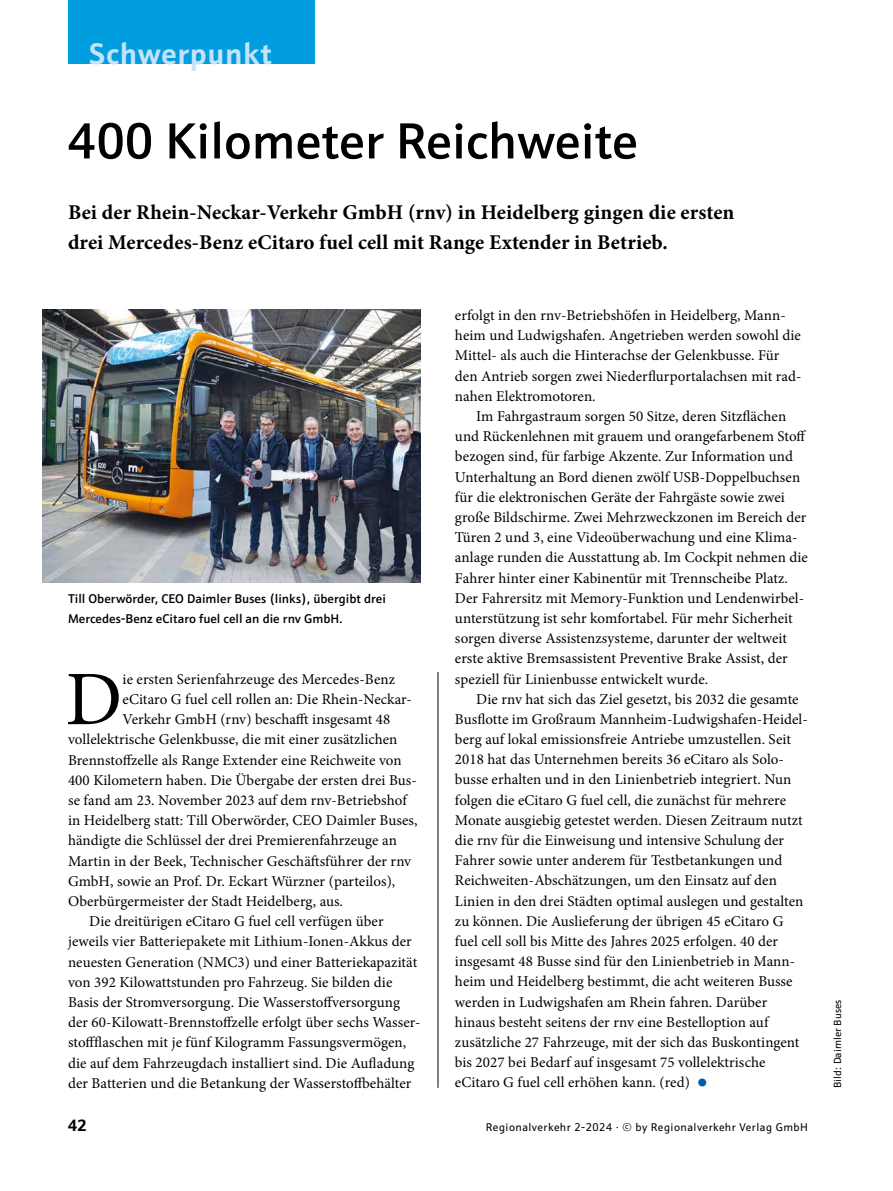
<style>
.page{position:relative;width:893px;height:1191px;background:#fff}
.page>*{position:absolute;margin:0;border:0;box-sizing:border-box;transform-origin:0 0}
.t1{font:77.1px "Minion Pro";color:#000}
.t2{font:500 51px "Schnebel Sans Pro";letter-spacing:-.005em;color:#000}
.t3{font:700 30px "Schnebel Sans Pro";letter-spacing:.02em;color:#c4e2f8}
.t4{font:700 21px/30px "Minion Pro";letter-spacing:.005em;color:#000}
.t5{font:700 16.5px "Schnebel Sans Pro";color:#000}
.t6{font:15px/20.2px "Minion Pro";letter-spacing:.005em;color:#000}
.t7{font:500 12.75px/20.2px "Schnebel Sans Pro";color:#000}
.t8{font:11.25px "Schnebel Sans Pro";letter-spacing:.04em;color:#000}
.t9{font:10.5px "Schnebel Sans Pro";letter-spacing:.005em;color:#000}
.s1{color:#005da9}
</style>
<div class="page">
<hr style="left:438px;top:672px;width:1px;height:415px;background:#000">
<img style="left:43px;top:309px;width:378px;height:274px">
<div style="left:68px;top:0;width:247px;height:64px;background:#009ddf"></div>
<h3 class="t3" style="left:89px;top:34px;width:184px">Schwerpunkt</h3>
<h2 class="t2" style="left:68px;top:108px;width:572px">400 Kilometer Reichweite</h2>
<h3 class="t4" style="left:68px;top:197px;width:668px">Bei der Rhein-Neckar-Verkehr GmbH (rnv) in Heidelberg gingen die ersten drei Mercedes-Benz eCitaro fuel cell mit Range Extender in Betrieb.</h3>
<p class="t7" style="left:68px;top:588px;width:319px">Till Oberwörder, CEO Daimler Buses (links), übergibt drei<br>Mercedes-Benz eCitaro fuel cell an die rnv GmbH.</p>
<h1 class="t1" style="left:65px;top:648px;width:58px">D</h1>
<p class="t6" style="left:123px;top:669px;width:274px">ie ersten Serienfahrzeuge des Mercedes-Benz</p>
<p class="t6" style="left:123px;top:689px;width:291px">eCitaro G fuel cell rollen an: Die Rhein-Neckar-</p>
<p class="t6" style="left:123px;top:709px;width:269px">Verkehr GmbH (rnv) beschafft insgesamt 48</p>
<p class="t6" style="left:68px;top:729px;width:331px">vollelektrische Gelenkbusse, die mit einer zusätzlichen</p>
<p class="t6" style="left:68px;top:749px;width:335px">Brennstoffzelle als Range Extender eine Reichweite von</p>
<p class="t6" style="left:68px;top:770px;width:350px">400 Kilometern haben. Die Übergabe der ersten drei Bus-</p>
<p class="t6" style="left:68px;top:790px;width:340px">se fand am 23. November 2023 auf dem rnv-Betriebshof</p>
<p class="t6" style="left:68px;top:810px;width:351px">in Heidelberg statt: Till Oberwörder, CEO Daimler Buses,</p>
<p class="t6" style="left:68px;top:830px;width:330px">händigte die Schlüssel der drei Premierenfahrzeuge an</p>
<p class="t6" style="left:68px;top:850px;width:345px">Martin in der Beek, Technischer Geschäftsführer der rnv</p>
<p class="t6" style="left:68px;top:871px;width:329px">GmbH, sowie an Prof. Dr. Eckart Würzner (parteilos),</p>
<p class="t6" style="left:68px;top:891px;width:277px">Oberbürgermeister der Stadt Heidelberg, aus.</p>
<p class="t6" style="left:89px;top:911px;width:296px">Die dreitürigen eCitaro G fuel cell verfügen über</p>
<p class="t6" style="left:68px;top:931px;width:345px">jeweils vier Batteriepakete mit Lithium-Ionen-Akkus der</p>
<p class="t6" style="left:68px;top:951px;width:351px">neuesten Generation (NMC3) und einer Batteriekapazität</p>
<p class="t6" style="left:68px;top:972px;width:326px">von 392 Kilowattstunden pro Fahrzeug. Sie bilden die</p>
<p class="t6" style="left:68px;top:992px;width:334px">Basis der Stromversorgung. Die Wasserstoffversorgung</p>
<p class="t6" style="left:68px;top:1012px;width:354px">der 60-Kilowatt-Brennstoffzelle erfolgt über sechs Wasser-</p>
<p class="t6" style="left:68px;top:1032px;width:340px">stoffflaschen mit je fünf Kilogramm Fassungsvermögen,</p>
<p class="t6" style="left:68px;top:1052px;width:348px">die auf dem Fahrzeugdach installiert sind. Die Aufladung</p>
<p class="t6" style="left:68px;top:1072px;width:345px">der Batterien und die Betankung der Wasserstoffbehälter</p>
<p class="t6" style="left:455px;top:305px;width:348px">erfolgt in den rnv-Betriebshöfen in Heidelberg, Mann&shy;heim und Ludwigshafen. Angetrieben werden sowohl die Mittel- als auch die Hinterachse der Gelenkbusse. Für den Antrieb sorgen zwei Niederflurportalachsen mit rad&shy;nahen Elektromotoren.</p>
<p class="t6" style="left:455px;top:406px;width:354px;text-indent:21px">Im Fahrgastraum sorgen 50 Sitze, deren Sitzflächen und Rückenlehnen mit grauem und orangefarbenem Stoff bezogen sind, für farbige Akzente. Zur Information und Unterhaltung an Bord dienen zwölf USB-Doppelbuchsen für die elektronischen Geräte der Fahrgäste sowie zwei große Bildschirme. Zwei Mehrzweckzonen im Bereich der Türen 2 und 3, eine Videoüberwachung und eine Klima&shy;anlage runden die Ausstattung ab. Im Cockpit nehmen die Fahrer hinter einer Kabinentür mit Trennscheibe Platz.<br>Der Fahrersitz mit Memory-Funktion und Lendenwirbel&shy;unterstützung ist sehr komfortabel. Für mehr Sicherheit sorgen diverse Assistenzsysteme, darunter der weltweit erste aktive Bremsassistent Preventive Brake Assist, der speziell für Linienbusse entwickelt wurde.</p>
<p class="t6" style="left:455px;top:689px;width:354px;text-indent:21px">Die rnv hat sich das Ziel gesetzt, bis 2032 die gesamte Busflotte im Großraum Mannheim-Ludwigshafen-Heidel&shy;berg auf lokal emissionsfreie Antriebe umzustellen. Seit 2018 hat das Unternehmen bereits 36 eCitaro als Solo&shy;busse erhalten und in den Linienbetrieb integriert. Nun folgen die eCitaro G fuel cell, die zunächst für mehrere Monate ausgiebig getestet werden. Diesen Zeitraum nutzt die rnv für die Einweisung und intensive Schulung der Fahrer sowie unter anderem für Testbetankungen und Reichweiten-Abschätzungen, um den Einsatz auf den Linien in den drei Städten optimal auslegen und gestalten zu können. Die Auslieferung der übrigen 45 eCitaro G fuel cell soll bis Mitte des Jahres 2025 erfolgen. 40 der insgesamt 48 Busse sind für den Linienbetrieb in Mann&shy;heim und Heidelberg bestimmt, die acht weiteren Busse werden in Ludwigshafen am Rhein fahren. Darüber hinaus besteht seitens der rnv eine Bestelloption auf zusätzliche 27 Fahrzeuge, mit der sich das Buskontingent bis 2027 bei Bedarf auf insgesamt 75 vollelektrische eCitaro G fuel cell erhöhen kann. (red) <span class="s1">●</span></p>
<p class="t5" style="left:68px;top:1114px;width:20px">42</p>
<p class="t8" style="left:486px;top:1119px;width:324px">Regionalverkehr 2-2024 · © by Regionalverkehr Verlag GmbH</p>
<p class="t9" style="left:831px;top:1087px;width:90px;rotate:-90deg">Bild: Daimler Buses</p>
</div>
